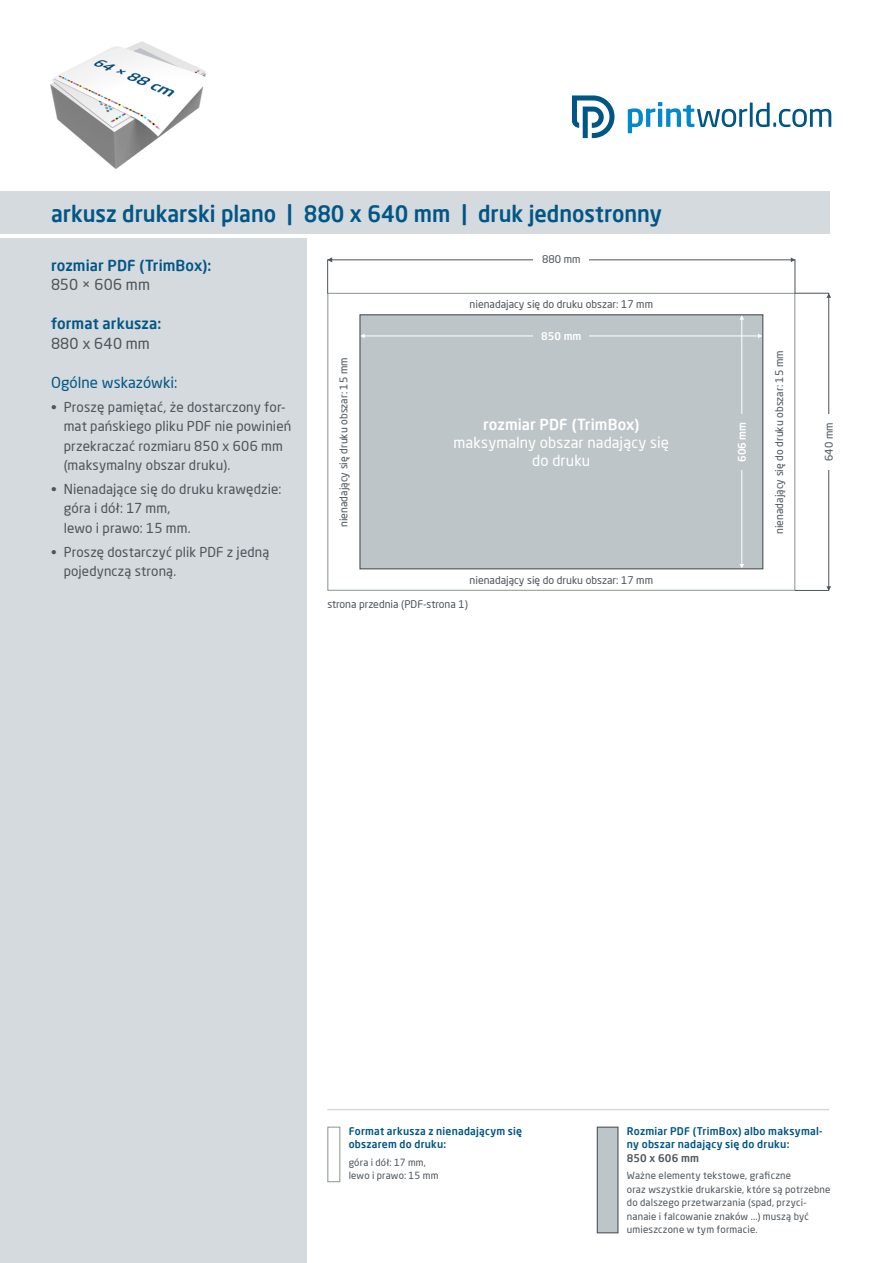
<style>
.page{position:relative;width:893px;height:1263px;background:#fff}
.page>*{position:absolute;margin:0;border:0;box-sizing:border-box;transform-origin:0 0}
.t1{font:500 22.5px "Neo Sans Pro";color:#015685;scale:.96 1}
.t2{font:500 15px "Neo Sans Pro";letter-spacing:.01em;color:#015685}
.t3{font:15px/18px "Neo Sans Pro";letter-spacing:.005em;color:#fff;text-align:center}
.t4{font:500 15px "Neo Sans Pro";letter-spacing:.01em;color:#fff}
.t5{font:15px "Neo Sans Pro";letter-spacing:.01em;color:#4d545a}
.t6{font:15px "Neo Sans Pro";color:#015685}
.t7{font:13.5px/19.5px "Neo Sans Pro";letter-spacing:.01em;color:#4d545a}
.t8{font:10.5px "Neo Sans Pro";color:#4d545a}
.t9{font:500 10.5px/13.5px "Neo Sans Pro";letter-spacing:.025em;color:#015685}
.t10{font:500 10.5px "Neo Sans Pro";color:#fff}
.t11{font:500 10.5px "Neo Sans Pro";letter-spacing:.025em;color:#4d545a}
.t12{font:9.75px/13.5px "Neo Sans Pro";letter-spacing:.02em;color:#4d545a}
</style>
<div class="page">
<div style="left:0;top:238px;width:306px;height:1025px;background:#d4dade"></div>
<div style="left:0;top:191px;width:829px;height:43px;background:#d4dade"></div>
<svg style="left:628px;top:102px;width:203px;height:31px"></svg>
<svg style="left:572px;top:96px;width:42px;height:42px"></svg>
<div style="left:327px;top:293px;width:468px;height:298px;background:#fff;border:1px solid #96a196"></div>
<div style="left:359px;top:314px;width:404px;height:255px;background:#bec5c9;border:1px solid #4d545a"></div>
<svg style="left:328px;top:257px;width:4px;height:5px"></svg>
<svg style="left:791px;top:257px;width:4px;height:5px"></svg>
<hr style="left:361px;top:336px;width:400px;height:1px;background:#fff">
<svg style="left:360px;top:334px;width:5px;height:4px"></svg>
<div style="left:534px;top:332px;width:55px;height:8px;background:#bec5c9"></div>
<div style="left:795px;top:293px;width:34px;height:298px;border:1px solid #4d545a"></div>
<svg style="left:826px;top:293px;width:5px;height:5px"></svg>
<svg style="left:826px;top:586px;width:5px;height:5px"></svg>
<div style="left:825px;top:414px;width:8px;height:55px;background:#fff"></div>
<hr style="left:741px;top:316px;width:1px;height:251px;background:#fff">
<svg style="left:739px;top:315px;width:5px;height:5px"></svg>
<div style="left:738px;top:414px;width:8px;height:55px;background:#bec5c9"></div>
<svg style="left:739px;top:564px;width:5px;height:4px"></svg>
<img style="left:50px;top:41px;width:156px;height:128px">
<hr style="left:327px;top:1109px;width:502px;height:1px;background:#d4dade">
<div style="left:327px;top:1126px;width:13px;height:56px;background:#fff;border:1px solid #96a196"></div>
<div style="left:597px;top:1126px;width:21px;height:107px;background:#bec5c9;border:1px solid #4d545a"></div>
<h1 class="t1" style="left:51px;top:200px;width:638px">arkusz drukarski plano | 880 x 640 mm | druk jednostronny</h1>
<p class="t2" style="left:51px;top:256px;width:162px">rozmiar PDF (TrimBox):</p>
<p class="t5" style="left:51px;top:276px;width:100px">850 × 606 mm</p>
<p class="t2" style="left:51px;top:314px;width:112px">format arkusza:</p>
<p class="t5" style="left:51px;top:334px;width:100px">880 x 640 mm</p>
<p class="t6" style="left:51px;top:373px;width:128px">Ogólne wskazówki:</p>
<p class="t7" style="left:64px;top:397px;width:229px;text-indent:-13px">• Proszę pamiętać, że dostarczony for&shy;mat pańskiego pliku PDF nie powinień przekraczać rozmiaru 850 x 606 mm (maksymalny obszar druku).</p>
<p class="t7" style="left:64px;top:479px;width:219px;text-indent:-13px">• Nienadające się do druku krawędzie: góra i dół: 17 mm,<br>lewo i prawo: 15 mm.</p>
<p class="t7" style="left:64px;top:542px;width:207px;text-indent:-13px">• Proszę dostarczyć plik PDF z jedną pojedynczą stroną.</p>
<p class="t8" style="left:542px;top:253px;width:40px">880 mm</p>
<p class="t8" style="left:470px;top:298px;width:185px">nienadajacy się do druku obszar: 17 mm</p>
<p class="t10" style="left:541px;top:329px;width:42px">850 mm</p>
<p class="t8" style="left:337px;top:527px;width:171px;rotate:-90deg">nienadający się druku obszar: 15 mm</p>
<p class="t8" style="left:773px;top:534px;width:185px;rotate:-90deg">nienadający się do druku obszar: 15 mm</p>
<p class="t4" style="left:483px;top:415px;width:158px">rozmiar PDF (TrimBox)</p>
<p class="t3" style="left:454px;top:433px;width:217px">maksymalny obszar nadający się do druku</p>
<p class="t10" style="left:735px;top:462px;width:42px;rotate:-90deg">606 mm</p>
<p class="t8" style="left:823px;top:461px;width:40px;rotate:-90deg">640 mm</p>
<p class="t8" style="left:470px;top:574px;width:185px">nienadający się do druku obszar: 17 mm</p>
<p class="t8" style="left:327px;top:597px;width:142px">strona przednia (PDF-strona 1)</p>
<p class="t9" style="left:349px;top:1124px;width:175px">Format arkusza z nienadającym się obszarem do druku:</p>
<p class="t12" style="left:349px;top:1155px;width:91px">góra i dół: 17 mm, lewo i prawo: 15 mm</p>
<p class="t9" style="left:627px;top:1124px;width:197px">Rozmiar PDF (TrimBox) albo maksymal&shy;ny obszar nadający się do druku:</p>
<p class="t11" style="left:627px;top:1151px;width:74px">850 x 606 mm</p>
<p class="t12" style="left:627px;top:1169px;width:205px">Ważne elementy tekstowe, graficzne<br>oraz wszystkie drukarskie, które są potrzebne do dalszego przetwarzania (spad, przyci&shy;nanaie i falcowanie znaków ...) muszą być umieszczone w tym formacie.</p>
</div>
